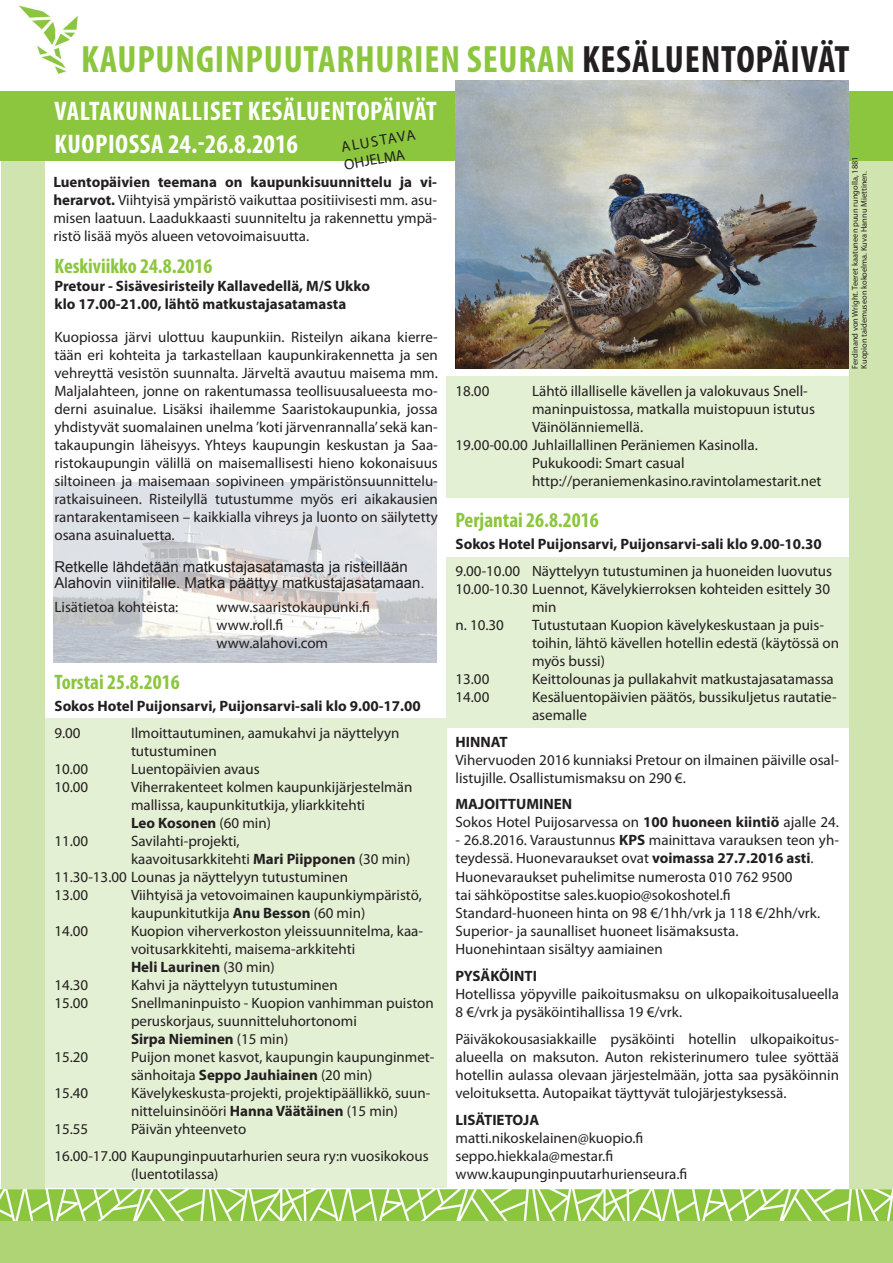
<style>
.page{position:relative;width:893px;height:1263px;background:#fff}
.page>*{position:absolute;margin:0;border:0;box-sizing:border-box;transform-origin:0 0}
.OTSIKKO{font:700 condensed 38.25px "Myriad Pro";letter-spacing:.02em;color:#8cc63e}
.OTSIKKO-2{font:700 condensed 27px/32.4px "Myriad Pro";letter-spacing:.02em;color:#fff}
.väliotsikko{font:700 condensed 21px "Myriad Pro";color:#8cc63e}
.Leipis_ohjelma{font:15px/18px "Myriad Pro";color:#231f20}
.leipis{font:15px/18px "Myriad Pro";color:#231f20;text-align:justify}
.leipis_kiinni{font:15px/18px "Myriad Pro";color:#231f20}
.väliotsikko_bold{font:700 15px "Myriad Pro";color:#231f20}
.Normaali{font:15px/16.5px "Arial";color:#231f20}
.Leipis_ohjelma-2{font:700 15px "Myriad Pro";color:#231f20}
.leipis_kiinni-2{font:700 15px "Myriad Pro";color:#231f20}
.leipis-2{font:8.4px "Myriad Pro";color:#231f20}
.s1{color:#231f20}
.s2{font-weight:700}
.s3{font-weight:400}
</style>
<div class="page">
<img style="left:53px;top:482px;width:384px;height:180px">
<div style="left:446px;top:557px;width:425px;height:170px;background:#e4f0d4"></div>
<div style="left:21px;top:718px;width:425px;height:470px;background:#e4f0d4"></div>
<div style="left:446px;top:376px;width:425px;height:121px;background:#e4f0d4"></div>
<div style="left:0;top:1193px;width:893px;height:70px;background:#aed475"></div>
<img style="left:19px;top:5px;width:59px;height:69px">
<div style="left:849px;top:113px;width:44px;height:1080px;background:#cfe4ae"></div>
<div style="left:1px;top:113px;width:44px;height:1080px;background:#cfe4ae"></div>
<div style="left:0;top:91px;width:893px;height:70px;background:#8cc63e"></div>
<img style="left:0;top:1189px;width:893px;height:32px">
<img style="left:455px;top:81px;width:394px;height:288px">
<p class="OTSIKKO" style="left:81px;top:35px;width:770px">KAUPUNGINPUUTARHURIEN SEURAN <span class="s1">KESÄLUENTOPÄIVÄT</span></p>
<p class="OTSIKKO-2" style="left:55px;top:95px;width:383px">VALTAKUNNALLISET KESÄLUENTOPÄIVÄT<br>KUOPIOSSA 24.-26.8.2016</p>
<p class="leipis" style="left:340px;top:138px;width:77px;rotate:-10deg">ALUSTAVA<br>OHJELMA</p>
<p class="leipis-2" style="left:850px;top:369px;width:214px;rotate:-90deg">Ferdinand von Wright. Teeret kaatuneen puun rungolla, 1881</p>
<p class="leipis-2" style="left:859px;top:369px;width:199px;rotate:-90deg">Kuopion taidemuseon kokoelma. Kuva Hannu Miettinen.</p>
<p class="leipis" style="left:53px;top:173px;width:385px"><span class="s2">Luentopäivien teemana on kaupunkisuunnittelu ja vi&shy;herarvot.</span> Viihtyisä ympäristö vaikuttaa positiivisesti mm. asu&shy;misen laatuun. Laadukkaasti suunniteltu ja rakennettu ympä&shy;ristö lisää myös alueen vetovoimaisuutta.</p>
<p class="väliotsikko" style="left:54px;top:253px;width:160px">Keskiviikko 24.8.2016</p>
<p class="väliotsikko_bold" style="left:54px;top:277px;width:317px">Pretour - Sisävesiristeily Kallavedellä, M/S Ukko</p>
<p class="väliotsikko_bold" style="left:54px;top:295px;width:293px">klo 17.00-21.00, lähtö matkustajasatamasta</p>
<p class="leipis" style="left:54px;top:328px;width:385px">Kuopiossa järvi ulottuu kaupunkiin. Risteilyn aikana kierre&shy;tään eri kohteita ja tarkastellaan kaupunkirakennetta ja sen vehreyttä vesistön suunnalta. Järveltä avautuu maisema mm.<br>Maljalahteen, jonne on rakentumassa teollisuusalueesta mo&shy;derni asuinalue. Lisäksi ihailemme Saaristokaupunkia, jossa yhdistyvät suomalainen unelma ’koti järvenrannalla’ sekä kan&shy;takaupungin läheisyys. Yhteys kaupungin keskustan ja Saa&shy;ristokaupungin välillä on maisemallisesti hieno kokonaisuus siltoineen ja maisemaan sopivineen ympäristönsuunnittelu&shy;ratkaisuineen. Risteilyllä tutustumme myös eri aikakausien rantarakentamiseen – kaikkialla vihreys ja luonto on säilytetty osana asuinaluetta.</p>
<p class="Normaali" style="left:54px;top:558px;width:372px">Retkelle lähdetään matkustajasatamasta ja risteillään<br>Alahovin viinitilalle. Matka päättyy matkustajasatamaan.</p>
<p class="leipis" style="left:54px;top:598px;width:125px">Lisätietoa kohteista:</p>
<p class="leipis" style="left:216px;top:598px;width:155px">www.saaristokaupunki.fi</p>
<p class="leipis" style="left:216px;top:616px;width:68px">www.roll.fi</p>
<p class="leipis" style="left:216px;top:634px;width:113px">www.alahovi.com</p>
<p class="väliotsikko" style="left:54px;top:669px;width:127px">Torstai 25.8.2016</p>
<p class="väliotsikko_bold" style="left:54px;top:696px;width:368px">Sokos Hotel Puijonsarvi, Puijonsarvi-sali klo 9.00-17.00</p>
<p class="Leipis_ohjelma" style="left:54px;top:724px;width:28px">9.00</p>
<p class="Leipis_ohjelma" style="left:131px;top:724px;width:270px">Ilmoittautuminen, aamukahvi ja näyttelyyn tutustuminen</p>
<p class="Leipis_ohjelma" style="left:54px;top:760px;width:35px">10.00</p>
<p class="Leipis_ohjelma" style="left:131px;top:760px;width:130px">Luentopäivien avaus</p>
<p class="Leipis_ohjelma" style="left:54px;top:778px;width:35px">10.00</p>
<p class="Leipis_ohjelma" style="left:131px;top:778px;width:283px">Viherrakenteet kolmen kaupunkijärjestelmän mallissa, kaupunkitutkija, yliarkkitehti</p>
<p class="Leipis_ohjelma-2" style="left:131px;top:813px;width:142px">Leo Kosonen <span class="s3">(60 min)</span></p>
<p class="Leipis_ohjelma" style="left:54px;top:832px;width:35px">11.00</p>
<p class="Leipis_ohjelma" style="left:131px;top:832px;width:110px">Savilahti-projekti,</p>
<p class="Leipis_ohjelma" style="left:131px;top:850px;width:281px">kaavoitusarkkitehti <span class="s2">Mari Piipponen</span> (30 min)</p>
<p class="Leipis_ohjelma" style="left:54px;top:868px;width:295px">11.30-13.00 Lounas ja näyttelyyn tutustuminen</p>
<p class="Leipis_ohjelma" style="left:54px;top:886px;width:35px">13.00</p>
<p class="Leipis_ohjelma" style="left:131px;top:886px;width:292px">Viihtyisä ja vetovoimainen kaupunkiympäristö, kaupunkitutkija <span class="s2">Anu Besson</span> (60 min)</p>
<p class="Leipis_ohjelma" style="left:54px;top:922px;width:35px">14.00</p>
<p class="Leipis_ohjelma" style="left:131px;top:922px;width:294px">Kuopion viherverkoston yleissuunnitelma, kaa&shy;voitusarkkitehti, maisema-arkkitehti</p>
<p class="Leipis_ohjelma-2" style="left:131px;top:957px;width:145px">Heli Laurinen <span class="s3">(30 min)</span></p>
<p class="Leipis_ohjelma" style="left:54px;top:976px;width:35px">14.30</p>
<p class="Leipis_ohjelma" style="left:131px;top:976px;width:208px">Kahvi ja näyttelyyn tutustuminen</p>
<p class="Leipis_ohjelma" style="left:54px;top:994px;width:35px">15.00</p>
<p class="Leipis_ohjelma" style="left:131px;top:994px;width:304px">Snellmaninpuisto - Kuopion vanhimman puiston peruskorjaus, suunnitteluhortonomi</p>
<p class="Leipis_ohjelma-2" style="left:131px;top:1029px;width:159px">Sirpa Nieminen <span class="s3">(15 min)</span></p>
<p class="Leipis_ohjelma" style="left:54px;top:1048px;width:35px">15.20</p>
<p class="Leipis_ohjelma" style="left:131px;top:1048px;width:305px">Puijon monet kasvot, kaupungin kaupunginmet&shy;sänhoitaja <span class="s2">Seppo Jauhiainen</span> (20 min)</p>
<p class="Leipis_ohjelma" style="left:54px;top:1084px;width:35px">15.40</p>
<p class="Leipis_ohjelma" style="left:131px;top:1084px;width:301px">Kävelykeskusta-projekti, projektipäällikkö, suun&shy;nitteluinsinööri <span class="s2">Hanna Väätäinen</span> (15 min)</p>
<p class="Leipis_ohjelma" style="left:54px;top:1120px;width:35px">15.55</p>
<p class="Leipis_ohjelma" style="left:131px;top:1120px;width:117px">Päivän yhteenveto</p>
<p class="Leipis_ohjelma" style="left:131px;top:1146px;width:299px;text-indent:-77px">16.00-17.00 Kaupunginpuutarhurien seura ry:n vuosikokous (luentotilassa)</p>
<p class="Leipis_ohjelma" style="left:455px;top:382px;width:35px">18.00</p>
<p class="Leipis_ohjelma" style="left:532px;top:382px;width:285px">Lähtö illalliselle kävellen ja valokuvaus Snell&shy;maninpuistossa, matkalla muistopuun istutus<br>Väinölänniemellä.</p>
<p class="Leipis_ohjelma" style="left:455px;top:436px;width:304px">19.00-00.00 Juhlaillallinen Peräniemen Kasinolla.</p>
<p class="Leipis_ohjelma" style="left:532px;top:454px;width:154px">Pukukoodi: Smart casual</p>
<p class="Leipis_ohjelma" style="left:532px;top:472px;width:291px">http://peraniemenkasino.ravintolamestarit.net</p>
<p class="väliotsikko" style="left:455px;top:507px;width:145px">Perjantai 26.8.2016</p>
<p class="väliotsikko_bold" style="left:455px;top:534px;width:368px">Sokos Hotel Puijonsarvi, Puijonsarvi-sali klo 9.00-10.30</p>
<p class="Leipis_ohjelma" style="left:455px;top:562px;width:378px">9.00-10.00 Näyttelyyn tutustuminen ja huoneiden luovutus</p>
<p class="Leipis_ohjelma" style="left:532px;top:580px;width:300px;text-indent:-77px">10.00-10.30 Luennot, Kävelykierroksen kohteiden esittely 30 min</p>
<p class="Leipis_ohjelma" style="left:455px;top:616px;width:50px">n. 10.30</p>
<p class="Leipis_ohjelma" style="left:532px;top:616px;width:308px">Tutustutaan Kuopion kävelykeskustaan ja puis&shy;toihin, lähtö kävellen hotellin edestä (käytössä on myös bussi)</p>
<p class="Leipis_ohjelma" style="left:455px;top:670px;width:35px">13.00</p>
<p class="Leipis_ohjelma" style="left:532px;top:670px;width:303px">Keittolounas ja pullakahvit matkustajasatamassa</p>
<p class="Leipis_ohjelma" style="left:455px;top:688px;width:35px">14.00</p>
<p class="Leipis_ohjelma" style="left:532px;top:688px;width:306px">Kesäluentopäivien päätös, bussikuljetus rautatie&shy;asemalle</p>
<p class="väliotsikko_bold" style="left:455px;top:732px;width:54px">HINNAT</p>
<p class="leipis_kiinni" style="left:455px;top:750px;width:385px">Vihervuoden 2016 kunniaksi Pretour on ilmainen päiville osal&shy;listujille. Osallistumismaksu on 290 €.</p>
<p class="väliotsikko_bold" style="left:455px;top:794px;width:118px">MAJOITTUMINEN</p>
<p class="leipis_kiinni" style="left:455px;top:813px;width:385px">Sokos Hotel Puijosarvessa on <span class="s2">100 huoneen kiintiö</span> ajalle 24.</p>
<p class="leipis_kiinni" style="left:455px;top:831px;width:385px">- 26.8.2016. Varaustunnus <span class="s2">KPS</span> mainittava varauksen teon yh&shy;teydessä. Huonevaraukset ovat <span class="s2">voimassa 27.7.2016 asti</span>.</p>
<p class="leipis_kiinni" style="left:455px;top:868px;width:339px">Huonevaraukset puhelimitse numerosta 010 762 9500</p>
<p class="leipis_kiinni" style="left:455px;top:886px;width:277px">tai sähköpostitse sales.kuopio@sokoshotel.fi</p>
<p class="leipis_kiinni" style="left:455px;top:904px;width:366px">Standard-huoneen hinta on 98 €/1hh/vrk ja 118 €/2hh/vrk.</p>
<p class="leipis_kiinni" style="left:455px;top:922px;width:285px">Superior- ja saunalliset huoneet lisämaksusta.</p>
<p class="leipis_kiinni" style="left:455px;top:940px;width:209px">Huonehintaan sisältyy aamiainen</p>
<p class="väliotsikko_bold" style="left:455px;top:966px;width:83px">PYSÄKÖINTI</p>
<p class="leipis_kiinni" style="left:455px;top:984px;width:385px">Hotellissa yöpyville paikoitusmaksu on ulkopaikoitusalueella<br>8 €/vrk ja pysäköintihallissa 19 €/vrk.</p>
<p class="leipis_kiinni" style="left:455px;top:1030px;width:385px;text-align:justify">Päiväkokousasiakkaille pysäköinti hotellin ulkopaikoitus&shy;alueella on maksuton. Auton rekisterinumero tulee syöttää hotellin aulassa olevaan järjestelmään, jotta saa pysäköinnin veloituksetta. Autopaikat täyttyvät tulojärjestyksessä.</p>
<p class="leipis_kiinni-2" style="left:455px;top:1110px;width:85px">LISÄTIETOJA</p>
<p class="leipis_kiinni" style="left:455px;top:1128px;width:189px">matti.nikoskelainen@kuopio.fi</p>
<p class="leipis_kiinni" style="left:455px;top:1146px;width:159px">seppo.hiekkala@mestar.fi</p>
<p class="leipis_kiinni" style="left:455px;top:1164px;width:233px">www.kaupunginpuutarhurienseura.fi</p>
</div>
